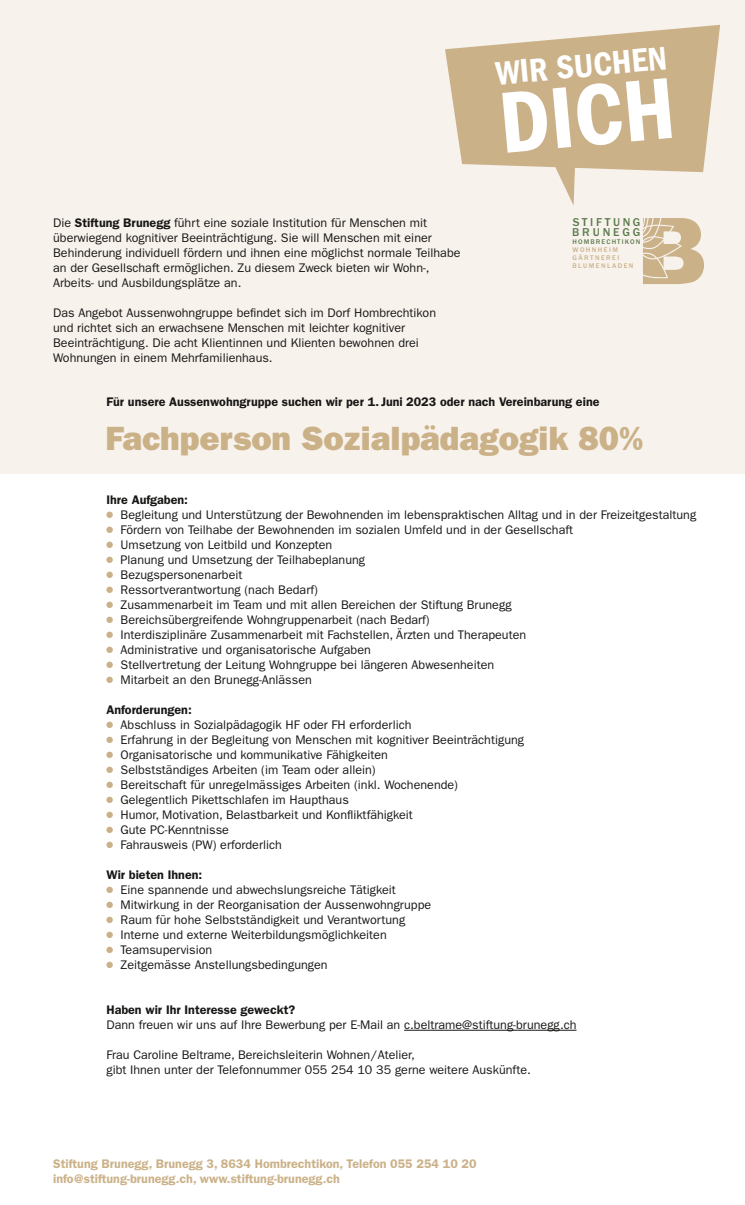
<style>
.page{position:relative;width:745px;height:1205px;background:#fff}
.page>*{position:absolute;margin:0;border:0;box-sizing:border-box;transform-origin:0 0}
.t1{font:89.88px "ITC Franklin Gothic Std Dm Cd";color:#fff}
.t2{font:34.12px "ITC Franklin Gothic Std Dm Cd";color:#fff}
.t3{font:33.75px "ITC Franklin Gothic Std Hvy";color:#cbb188}
.t4{font:12.5px/15px "ITC Franklin Gothic Std";color:#181716}
.t5{font:600 12.5px "ITC Franklin Gothic Std";color:#181716}
.t6{font:600 12.5px/15px "ITC Franklin Gothic Std";color:#cbb188}
.t7{font:500 11.88px/10.5px "ITC Franklin Gothic Std";letter-spacing:.225em;color:#5c7b4d}
.t8{font:500 7px/8px "ITC Franklin Gothic Std";letter-spacing:.215em;color:#cbb188}
.t9{font:500 7px "ITC Franklin Gothic Std";letter-spacing:.165em;color:#5c7b4d}
.s1{font-weight:600}
</style>
<div class="page">
<div style="left:0;top:0;width:744px;height:473px;background:#f7f2ec"></div>
<svg style="left:445px;top:25px;width:274px;height:147px;fill:#cbb188"></svg>
<svg style="left:554px;top:166px;width:20px;height:40px"></svg>
<svg style="left:643px;top:218px;width:60px;height:66px"></svg>
<hr style="left:404px;top:1030px;width:172px;height:1px;background:#181716">
<div style="left:106px;top:511px;width:7px;height:7px;background:#cbb188;border-radius:50%"></div>
<div style="left:106px;top:526px;width:7px;height:7px;background:#cbb188;border-radius:50%"></div>
<div style="left:106px;top:541px;width:7px;height:7px;background:#cbb188;border-radius:50%"></div>
<div style="left:106px;top:556px;width:7px;height:7px;background:#cbb188;border-radius:50%"></div>
<div style="left:106px;top:571px;width:7px;height:7px;background:#cbb188;border-radius:50%"></div>
<div style="left:106px;top:586px;width:7px;height:7px;background:#cbb188;border-radius:50%"></div>
<div style="left:106px;top:601px;width:7px;height:7px;background:#cbb188;border-radius:50%"></div>
<div style="left:106px;top:616px;width:7px;height:7px;background:#cbb188;border-radius:50%"></div>
<div style="left:106px;top:631px;width:7px;height:7px;background:#cbb188;border-radius:50%"></div>
<div style="left:106px;top:646px;width:7px;height:7px;background:#cbb188;border-radius:50%"></div>
<div style="left:106px;top:661px;width:7px;height:7px;background:#cbb188;border-radius:50%"></div>
<div style="left:106px;top:676px;width:7px;height:7px;background:#cbb188;border-radius:50%"></div>
<div style="left:106px;top:721px;width:7px;height:7px;background:#cbb188;border-radius:50%"></div>
<div style="left:106px;top:736px;width:7px;height:7px;background:#cbb188;border-radius:50%"></div>
<div style="left:106px;top:751px;width:7px;height:7px;background:#cbb188;border-radius:50%"></div>
<div style="left:106px;top:766px;width:7px;height:7px;background:#cbb188;border-radius:50%"></div>
<div style="left:106px;top:781px;width:7px;height:7px;background:#cbb188;border-radius:50%"></div>
<div style="left:106px;top:796px;width:7px;height:7px;background:#cbb188;border-radius:50%"></div>
<div style="left:106px;top:811px;width:7px;height:7px;background:#cbb188;border-radius:50%"></div>
<div style="left:106px;top:826px;width:7px;height:7px;background:#cbb188;border-radius:50%"></div>
<div style="left:106px;top:841px;width:7px;height:7px;background:#cbb188;border-radius:50%"></div>
<div style="left:106px;top:886px;width:7px;height:7px;background:#cbb188;border-radius:50%"></div>
<div style="left:106px;top:901px;width:7px;height:7px;background:#cbb188;border-radius:50%"></div>
<div style="left:106px;top:916px;width:7px;height:7px;background:#cbb188;border-radius:50%"></div>
<div style="left:106px;top:931px;width:7px;height:7px;background:#cbb188;border-radius:50%"></div>
<div style="left:106px;top:946px;width:7px;height:7px;background:#cbb188;border-radius:50%"></div>
<div style="left:106px;top:961px;width:7px;height:7px;background:#cbb188;border-radius:50%"></div>
<p class="t4" style="left:53px;top:215px;width:408px">Die <span class="s1">Stiftung Brunegg</span> führt eine soziale Institution für Menschen mit überwiegend kognitiver Beeinträchtigung. Sie will Menschen mit einer Behinderung individuell fördern und ihnen eine möglichst normale Teilhabe an der Gesellschaft ermöglichen. Zu diesem Zweck bieten wir Wohn-, Arbeits- und Ausbildungsplätze an.</p>
<p class="t4" style="left:53px;top:305px;width:384px">Das Angebot Aussenwohngruppe befindet sich im Dorf Hombrechtikon und richtet sich an erwachsene Menschen mit leichter kognitiver Beeinträchtigung. Die acht Klientinnen und Klienten bewohnen drei Wohnungen in einem Mehrfamilienhaus.</p>
<h2 class="t2" style="left:493px;top:54px;width:173px;rotate:-5deg">WIR SUCHEN</h2>
<h1 class="t1" style="left:494px;top:72px;width:177px;rotate:-5deg">DICH</h1>
<p class="t7" style="left:572px;top:217px;width:70px">STIFTUNG<br>BRUNEGG</p>
<p class="t9" style="left:572px;top:238px;width:69px">HOMBRECHTIKON</p>
<p class="t8" style="left:572px;top:246px;width:62px">WOHNHEIM<br>GÄRTNEREI<br>BLUMENLADEN</p>
<p class="t5" style="left:106px;top:394px;width:494px">Für unsere Aussenwohngruppe suchen wir per 1. Juni 2023 oder nach Vereinbarung eine</p>
<h3 class="t3" style="left:105px;top:419px;width:539px">Fachperson Sozialpädagogik 80%</h3>
<p class="t5" style="left:106px;top:492px;width:83px">Ihre Aufgaben:</p>
<p class="t4" style="left:120px;top:507px;width:576px">Begleitung und Unterstützung der Bewohnenden im lebenspraktischen Alltag und in der Freizeitgestaltung Fördern von Teilhabe der Bewohnenden im sozialen Umfeld und in der Gesellschaft<br>Umsetzung von Leitbild und Konzepten<br>Planung und Umsetzung der Teilhabeplanung<br>Bezugspersonenarbeit<br>Ressortverantwortung (nach Bedarf)<br>Zusammenarbeit im Team und mit allen Bereichen der Stiftung Brunegg<br>Bereichsübergreifende Wohngruppenarbeit (nach Bedarf)<br>Interdisziplinäre Zusammenarbeit mit Fachstellen, Ärzten und Therapeuten<br>Administrative und organisatorische Aufgaben<br>Stellvertretung der Leitung Wohngruppe bei längeren Abwesenheiten<br>Mitarbeit an den Brunegg-Anlässen</p>
<p class="t5" style="left:106px;top:702px;width:87px">Anforderungen:</p>
<p class="t4" style="left:120px;top:717px;width:404px">Abschluss in Sozialpädagogik HF oder FH erforderlich<br>Erfahrung in der Begleitung von Menschen mit kognitiver Beeinträchtigung Organisatorische und kommunikative Fähigkeiten<br>Selbstständiges Arbeiten (im Team oder allein)<br>Bereitschaft für unregelmässiges Arbeiten (inkl. Wochenende)<br>Gelegentlich Pikettschlafen im Haupthaus<br>Humor, Motivation, Belastbarkeit und Konfliktfähigkeit<br>Gute PC-Kenntnisse<br>Fahrausweis (PW) erforderlich</p>
<p class="t5" style="left:106px;top:867px;width:97px">Wir bieten Ihnen:</p>
<p class="t4" style="left:120px;top:882px;width:312px">Eine spannende und abwechslungsreiche Tätigkeit Mitwirkung in der Reorganisation der Aussenwohngruppe Raum für hohe Selbstständigkeit und Verantwortung Interne und externe Weiterbildungsmöglichkeiten Teamsupervision<br>Zeitgemässe Anstellungsbedingungen</p>
<p class="t5" style="left:106px;top:1002px;width:190px">Haben wir Ihr Interesse geweckt?</p>
<p class="t4" style="left:106px;top:1017px;width:471px">Dann freuen wir uns auf Ihre Bewerbung per E-Mail an c.beltrame@stiftung-brunegg.ch</p>
<p class="t4" style="left:106px;top:1047px;width:425px">Frau Caroline Beltrame, Bereichsleiterin Wohnen/Atelier,<br>gibt Ihnen unter der Telefonnummer 055 254 10 35 gerne weitere Auskünfte.</p>
<p class="t6" style="left:53px;top:1156px;width:424px">Stiftung Brunegg, Brunegg 3, 8634 Hombrechtikon, Telefon 055 254 10 20 info@stiftung-brunegg.ch, www.stiftung-brunegg.ch</p>
</div>
